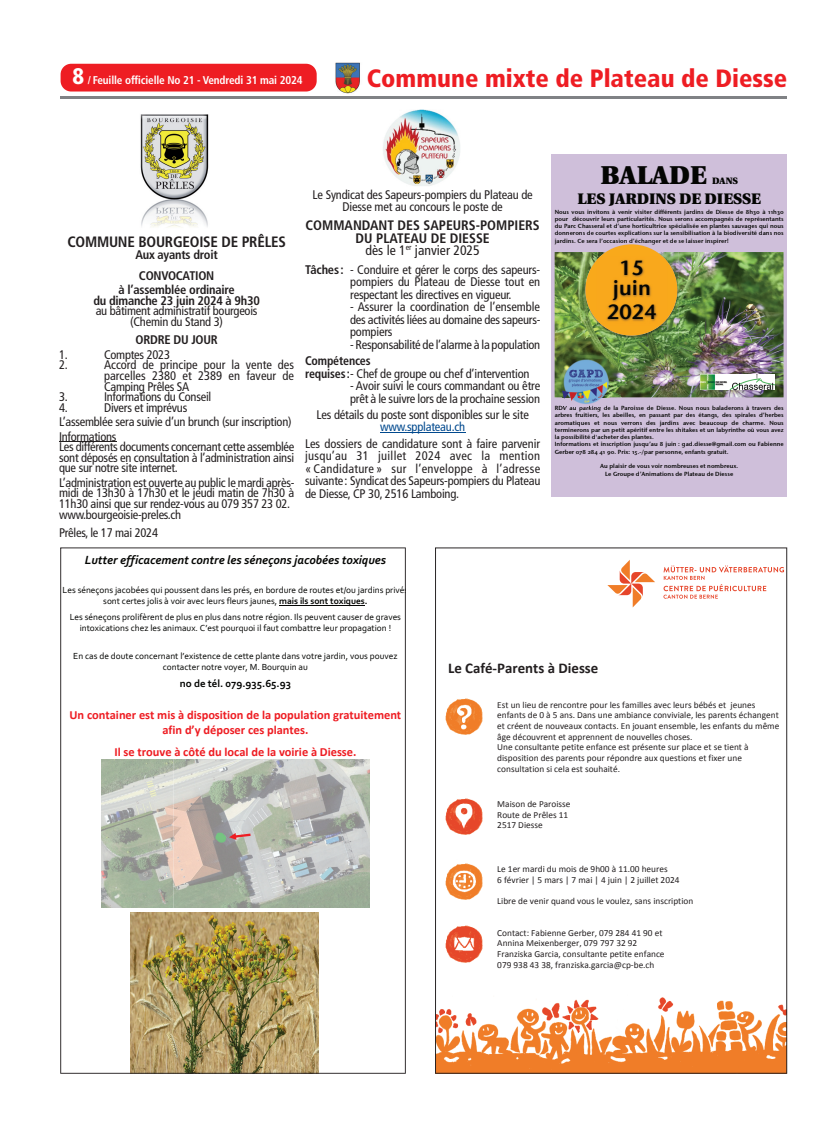
<style>
.page{position:relative;width:833px;height:1134px;background:#fff}
.page>*{position:absolute;margin:0;border:0;box-sizing:border-box;transform-origin:0 0}
.t1{font:900 25.88px "Utopia";color:#040503}
.t2{font:900 condensed 25px "Frutiger LT Std";color:#ee1d23}
.t3{font:20.38px/20px "Stone Sans ITC Semi";color:#040503;text-align:center}
.t4{font:900 15.25px "Utopia";color:#040503}
.t5{font:700 condensed 15px "Frutiger LT Std";letter-spacing:-.015em;color:#231f20}
.t6{font:700 14.88px "Calibri";color:#231f20}
.t7{font:700 condensed 13.75px/12.5px "Frutiger LT Std";color:#231f20;text-align:center}
.t8{font:condensed 12.5px/12.5px "Frutiger LT Std";letter-spacing:-.02em;color:#231f20;text-align:justify}
.t9{font:700 condensed 12.5px/21.2px "Frutiger LT Std";letter-spacing:-.02em;color:#231f20}
.t10{font:condensed 12.5px "Frutiger LT Std";letter-spacing:-.015em;color:#01498e}
.t11{font:700 12.38px/15.2px "Calibri";color:#ee1d23;text-align:center}
.t12{font:italic 700 12.38px "Corbel";letter-spacing:-.005em;color:#040503}
.t13{font:700 condensed 11.25px "Frutiger LT Std";letter-spacing:-.015em;color:#fff}
.t14{font:700 10.75px "Corbel";letter-spacing:.005em;color:#040503}
.t15{font:9.25px/10.6px "Calibri";color:#231f20}
.t16{font:9.25px/11.4px "Corbel";color:#040503;text-align:center}
.t17{font:900 9.25px "Utopia";color:#040503}
.t18{font:5.88px/7.2px "Stone Sans Sem OSITCTT Semi";letter-spacing:.005em;color:#040503;text-align:justify}
.s1{font-weight:900;font-size:22.5px}
.s2{font-weight:400}
.s3{font-weight:700}
</style>
<div class="page">
<hr style="left:61px;top:96px;width:726px;height:3px;background:#808285">
<div style="left:61px;top:64px;width:256px;height:28px;background:#ee1d23;border-radius:11px"></div>
<img style="left:335px;top:62px;width:25px;height:32px">
<svg style="left:60px;top:547px;width:346px;height:527px"></svg>
<svg style="left:435px;top:547px;width:352px;height:527px"></svg>
<img style="left:383px;top:109px;width:77px;height:77px">
<hr style="left:380px;top:432px;width:85px;height:1px;background:#01498e">
<img style="left:140px;top:114px;width:69px;height:113px">
<hr style="left:59px;top:441px;width:58px;height:1px;background:#231f20">
<div style="left:552px;top:155px;width:235px;height:342px;background:#cfbfda"></div>
<img style="left:554px;top:252px;width:229px;height:145px">
<img style="left:584px;top:252px;width:31px;height:86px">
<img style="left:647px;top:252px;width:32px;height:86px">
<img style="left:615px;top:333px;width:32px;height:5px">
<div style="left:585px;top:244px;width:92px;height:91px;background:#f9a91b;border-radius:50%"></div>
<img style="left:597px;top:257px;width:70px;height:68px">
<img style="left:562px;top:359px;width:47px;height:47px">
<svg style="left:562px;top:406px;width:47px;height:2px"></svg>
<img style="left:700px;top:375px;width:74px;height:15px">
<p class="t13" style="left:72px;top:73px;width:232px"><span class="s1">8</span> / Feuille officielle No 21 - Vendredi 31 mai 2024</p>
<h2 class="t2" style="left:367px;top:63px;width:422px">Commune mixte de Plateau de Diesse</h2>
<p class="t5" style="left:67px;top:233px;width:220px">COMMUNE BOURGEOISE DE PRÊLES</p>
<p class="t9" style="left:135px;top:244px;width:84px">Aux ayants droit<br>CONVOCATION</p>
<p class="t9" style="left:93px;top:285px;width:168px;line-height:10.6px;text-align:center">à l’assemblée ordinaire<br>du dimanche 23 juin 2024 à 9h30</p>
<p class="t8" style="left:96px;top:306px;width:163px;line-height:10.6px;text-align:center">au bâtiment administratif bourgeois (Chemin du Stand 3)</p>
<p class="t9" style="left:135px;top:329px;width:84px">ORDRE DU JOUR</p>
<p class="t8" style="left:59px;top:348px;width:10px">1.</p>
<p class="t8" style="left:104px;top:348px;width:67px">Comptes 2023</p>
<p class="t8" style="left:59px;top:359px;width:10px">2.</p>
<p class="t8" style="left:104px;top:360px;width:192px;line-height:10.6px">Accord de principe pour la vente des parcelles 2380 et 2389 en faveur de Camping Prêles SA</p>
<p class="t8" style="left:59px;top:391px;width:10px">3.</p>
<p class="t8" style="left:104px;top:391px;width:109px">Informations du Conseil</p>
<p class="t8" style="left:59px;top:401px;width:10px">4.</p>
<p class="t8" style="left:59px;top:400px;width:234px;line-height:14.4px;text-align:left;text-indent:45px">Divers et imprévus<br>L’assemblée sera suivie d’un brunch (sur inscription)<br>Informations</p>
<p class="t8" style="left:59px;top:442px;width:237px;line-height:10.6px">Les différents documents concernant cette assemblée sont déposés en consultation à l’administration ainsi que sur notre site internet.</p>
<p class="t8" style="left:59px;top:477px;width:237px;line-height:10.6px;text-align:left">L’administration est ouverte au public le mardi après&shy;midi de 13h30 à 17h30 et le jeudi matin de 7h30 à 11h30 ainsi que sur rendez-vous au 079 357 23 02. www.bourgeoisie-preles.ch</p>
<p class="t8" style="left:59px;top:526px;width:100px">Prêles, le 17 mai 2024</p>
<p class="t8" style="left:312px;top:188px;width:222px;text-align:center">Le Syndicat des Sapeurs-pompiers du Plateau de<br>Diesse met au concours le poste de</p>
<p class="t7" style="left:306px;top:219px;width:236px">COMMANDANT DES SAPEURS-POMPIERS<br>DU PLATEAU DE DIESSE<br><span class="s2">dès le 1</span><sup>er</sup> <span class="s2">janvier 2025</span></p>
<p class="t8" style="left:350px;top:263px;width:192px;text-indent:-45px"><span class="s3">Tâches :</span> - Conduire et gérer le corps des sapeurs&shy;pompiers du Plateau de Diesse tout en respectant les directives en vigueur.</p>
<p class="t8" style="left:350px;top:301px;width:192px">- Assurer la coordination de l’ensemble des activités liées au domaine des sapeurs&shy;pompiers</p>
<p class="t8" style="left:350px;top:338px;width:192px">- Responsabilité de l’alarme à la population</p>
<p class="t8" style="left:305px;top:354px;width:226px"><span class="s3">Compétences<br>requises :</span> - Chef de groupe ou chef d’intervention</p>
<p class="t8" style="left:350px;top:379px;width:192px">- Avoir suivi le cours commandant ou être prêt à le suivre lors de la prochaine session</p>
<p class="t8" style="left:316px;top:408px;width:214px">Les détails du poste sont disponibles sur le site</p>
<p class="t10" style="left:380px;top:420px;width:87px">www.spplateau.ch</p>
<p class="t8" style="left:305px;top:437px;width:237px">Les dossiers de candidature sont à faire parvenir jusqu’au 31 juillet 2024 avec la mention « Candidature » sur l’enveloppe à l’adresse suivante : Syndicat des Sapeurs-pompiers du Plateau de Diesse, CP 30, 2516 Lamboing.</p>
<h1 class="t1" style="left:600px;top:160px;width:108px">_^I^AB</h1>
<p class="t17" style="left:712px;top:175px;width:27px">A^KP</p>
<p class="t4" style="left:577px;top:190px;width:185px">IBP G^OAFKP=AB=AFBPPB</p>
<p class="t18" style="left:555px;top:208px;width:230px">Nous vous invitons à venir visiter différents jardins de Diesse de 8h30 à 11h30 pour découvrir leurs particularités. Nous serons accompagnés de représentants du Parc Chasseral et d’une horticultrice spécialisée en plantes sauvages qui nous donnerons de courtes explications sur la sensibilisation à la biodiversité dans nos jardins. Ce sera l’occasion d’échanger et de se laisser inspirer!</p>
<h3 class="t3" style="left:613px;top:258px;width:39px">15 juin</h3>
<h3 class="t3" style="left:607px;top:301px;width:51px">2024</h3>
<p class="t18" style="left:555px;top:404px;width:230px;text-align:left">RDV au parking de la Paroisse de Diesse. Nous nous baladerons à travers des arbres fruitiers, les abeilles, en passant par des étangs, des spirales d’herbes aromatiques et nous verrons des jardins avec beaucoup de charme. Nous terminerons par un petit apéritif entre les shitakes et un labyrinthe où vous avez la possibilité d'acheter des plantes.<br>Informations et inscription jusqu’au 8 juin : gad.diesse@gmail.com ou Fabienne Gerber 078 284 41 90. Prix: 15.-/par personne, enfants gratuit.</p>
<p class="t18" style="left:600px;top:463px;width:139px;text-align:center">Au plaisir de vous voir nombreuses et nombreux.<br>Le Groupe d’Animations de Plateau de Diesse</p>
<p class="t12" style="left:85px;top:552px;width:303px">Lutter efficacement contre les séneçons jacobées toxiques</p>
<p class="t16" style="left:63px;top:583px;width:347px">Les séneçons jacobées qui poussent dans les prés, en bordure de routes et/ou jardins privés sont certes jolis à voir avec leurs fleurs jaunes, <span class="s3">mais ils sont toxiques.</span></p>
<p class="t16" style="left:70px;top:611px;width:333px">Les séneçons prolifèrent de plus en plus dans notre région. Ils peuvent causer de graves intoxications chez les animaux. C’est pourquoi il faut combattre leur propagation !</p>
<p class="t16" style="left:73px;top:650px;width:326px">En cas de doute concernant l’existence de cette plante dans votre jardin, vous pouvez contacter notre voyer, M. Bourquin au</p>
<p class="t14" style="left:180px;top:677px;width:113px">no de tél. 079.935.65.93</p>
<p class="t11" style="left:70px;top:707px;width:333px">Un container est mis à disposition de la population gratuitement afin d’y déposer ces plantes.</p>
<p class="t11" style="left:114px;top:744px;width:243px">Il se trouve à côté du local de la voirie à Diesse.</p>
<p class="t6" style="left:448px;top:659px;width:152px">Le Café-Parents à Diesse</p>
<p class="t15" style="left:497px;top:699px;width:283px">Est un lieu de rencontre pour les familles avec leurs bébés et jeunes enfants de 0 à 5 ans. Dans une ambiance conviviale, les parents échangent et créent de nouveaux contacts. En jouant ensemble, les enfants du même âge découvrent et apprennent de nouvelles choses.<br>Une consultante petite enfance est présente sur place et se tient à disposition des parents pour répondre aux questions et fixer une consultation si cela est souhaité.</p>
<p class="t15" style="left:497px;top:798px;width:75px">Maison de Paroisse<br>Route de Prêles 11<br>2517 Diesse</p>
<p class="t15" style="left:497px;top:863px;width:184px">Le 1er mardi du mois de 9h00 à 11.00 heures<br>6 février | 5 mars | 7 mai | 4 juin | 2 juillet 2024</p>
<p class="t15" style="left:497px;top:895px;width:197px">Libre de venir quand vous le voulez, sans inscription</p>
<p class="t15" style="left:497px;top:927px;width:169px">Contact: Fabienne Gerber, 079 284 41 90 et Annina Meixenberger, 079 797 32 92<br>Franziska Garcia, consultante petite enfance 079 938 43 38, franziska.garcia@cp-be.ch</p>
</div>
